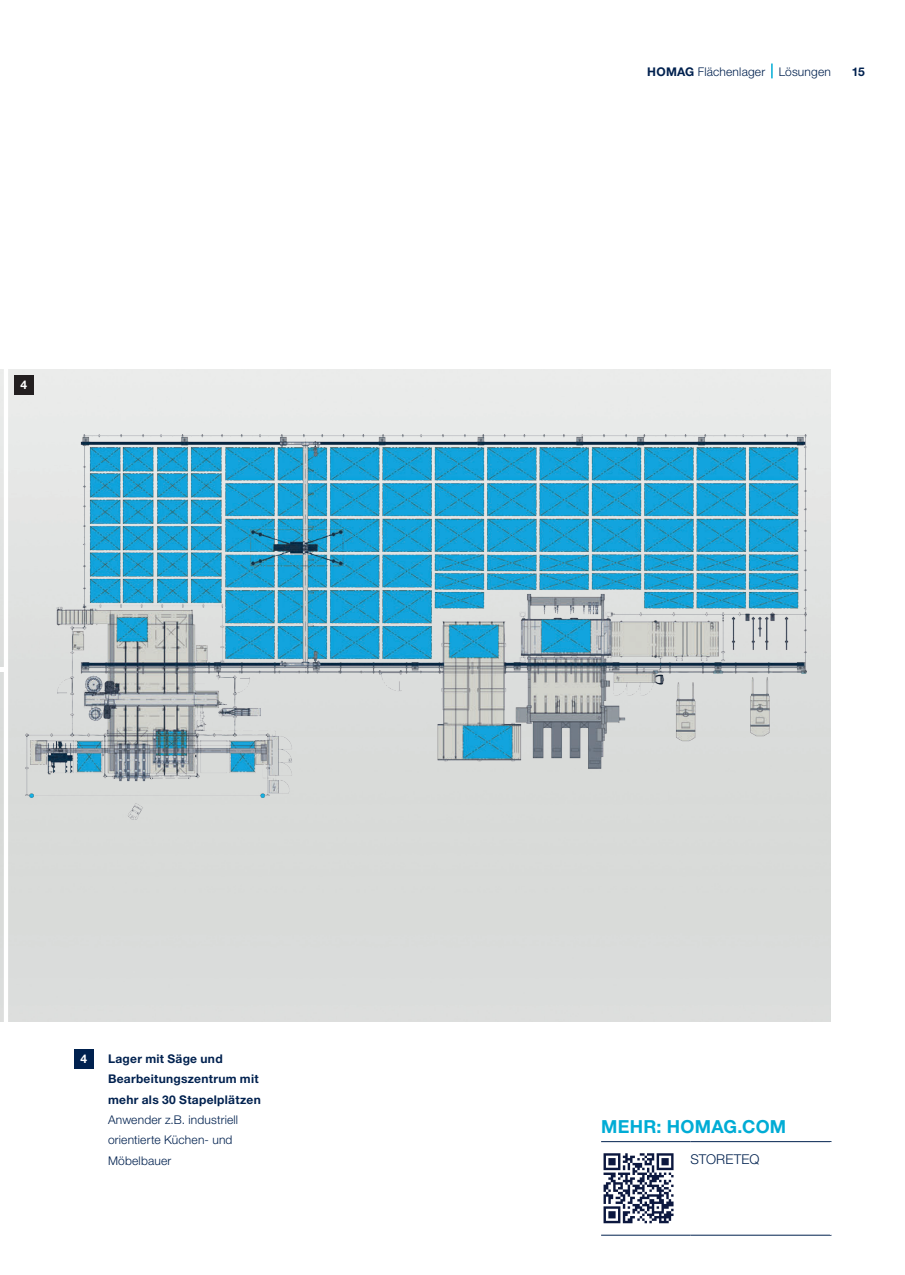
<style>
.page{position:relative;width:905px;height:1275px;background:#fff}
.page>*{position:absolute;margin:0;border:0;box-sizing:border-box;transform-origin:0 0}
.t1{font:700 18px "Helvetica Neue LTW1 G";letter-spacing:.015em;color:#00acd5}
.t2{font:300 13.5px "Helvetica Neue LTW1 G";letter-spacing:.01em;color:#00214f}
.t3{font:300 12px/20.4px "Helvetica Neue LTW1 G";letter-spacing:.015em;color:#00214f}
.t4{font:700 12px/20.4px "Helvetica Neue LTW1 G";letter-spacing:.025em;color:#00214f}
.t5{font:700 12px "Helvetica Neue LTW1 G";color:#fff}
.s1{font-weight:700}
</style>
<div class="page">
<div style="left:74px;top:1049px;width:20px;height:20px;background:#00214f"></div>
<svg style="left:771px;top:64px;width:2px;height:14px"></svg>
<div style="left:14px;top:375px;width:20px;height:20px;background:#231f20"></div>
<hr style="left:601px;top:1141px;width:89px;height:1px;background:#00214f">
<hr style="left:601px;top:1235px;width:89px;height:1px;background:#00214f">
<hr style="left:690px;top:1141px;width:141px;height:1px;background:#00214f">
<hr style="left:690px;top:1235px;width:141px;height:1px;background:#00214f">
<svg style="left:603px;top:1153px;width:71px;height:71px"></svg>
<svg style="left:603px;top:1153px;width:70px;height:70px"></svg>
<img style="left:26px;top:435px;width:781px;height:385px">
<p class="t5" style="left:21px;top:378px;width:8px">4</p>
<p class="t5" style="left:81px;top:1051px;width:8px">4</p>
<p class="t4" style="left:108px;top:1048px;width:154px">Lager mit Säge und<br>Bearbeitungszentrum mit mehr als 30 Stapelplätzen</p>
<p class="t3" style="left:108px;top:1109px;width:132px">Anwender z.B. industriell orientierte Küchen- und<br>Möbelbauer</p>
<p class="t3" style="left:647px;top:61px;width:185px"><span class="s1">HOMAG</span> Flächenlager Lösungen</p>
<p class="t4" style="left:852px;top:61px;width:15px">15</p>
<h1 class="t1" style="left:601px;top:1116px;width:187px">MEHR: HOMAG.COM</h1>
<p class="t2" style="left:690px;top:1151px;width:71px">STORETEQ</p>
</div>
